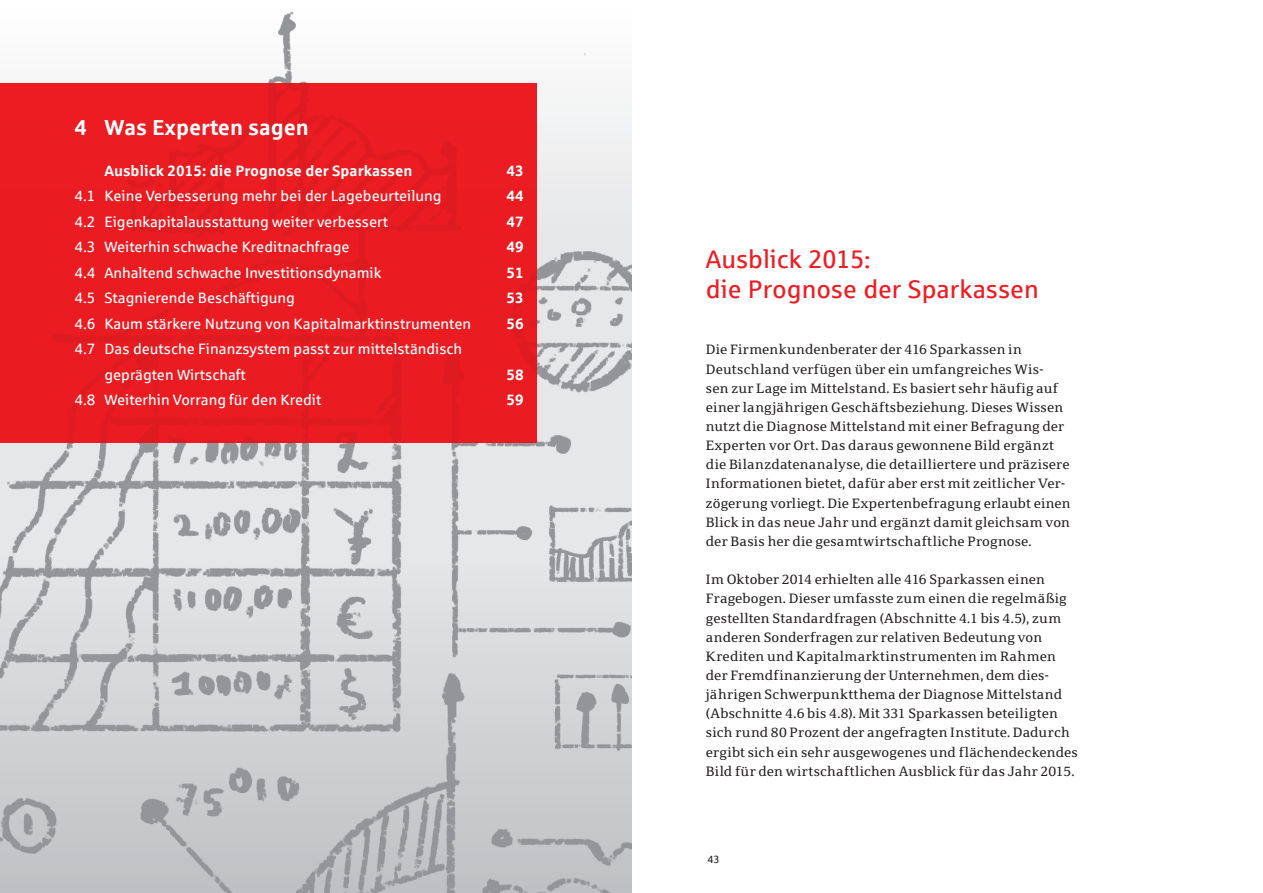
<style>
.page{position:relative;width:1263px;height:893px;background:#fff}
.page>*{position:absolute;margin:0;border:0;box-sizing:border-box;transform-origin:0 0}
.t1{font:25.5px/29.7px "Sparkasse Rg";color:#ee1d23}
.t2{font:700 21.75px "Sparkasse Rg";color:#fff}
.t3{font:15px/25.5px "Sparkasse Rg";color:#fff}
.t4{font:700 15px "Sparkasse Rg";color:#fff}
.t5{font:13.5px/19.2px "Sparkasse Serif";letter-spacing:.015em;color:#231f20}
.t6{font:10.5px "Sparkasse Rg";color:#231f20}
</style>
<div class="page">
<img style="left:0;top:11px;width:631px;height:882px">
<div style="left:0;top:83px;width:536px;height:360px;background:#ee1d23"></div>
<h2 class="t2" style="left:74px;top:114px;width:236px">4 Was Experten sagen</h2>
<p class="t4" style="left:104px;top:161px;width:310px">Ausblick 2015: die Prognose der Sparkassen</p>
<p class="t4" style="left:506px;top:161px;width:19px">43</p>
<p class="t3" style="left:74px;top:183px;width:369px">4.1 Keine Verbesserung mehr bei der Lagebeurteilung</p>
<p class="t4" style="left:506px;top:186px;width:19px">44</p>
<p class="t3" style="left:74px;top:208px;width:315px">4.2 Eigenkapitalausstattung weiter verbessert</p>
<p class="t4" style="left:506px;top:212px;width:19px">47</p>
<p class="t3" style="left:74px;top:234px;width:277px">4.3 Weiterhin schwache Kreditnachfrage</p>
<p class="t4" style="left:506px;top:237px;width:19px">49</p>
<p class="t3" style="left:74px;top:259px;width:308px">4.4 Anhaltend schwache I nvestitionsdynamik</p>
<p class="t4" style="left:506px;top:263px;width:19px">51</p>
<p class="t3" style="left:74px;top:285px;width:222px">4.5 Stagnierende Beschäftigung</p>
<p class="t4" style="left:506px;top:289px;width:19px">53</p>
<p class="t3" style="left:74px;top:310px;width:398px">4.6 Kaum stärkere N utzung von Kapitalmarktinstrumenten</p>
<p class="t4" style="left:506px;top:314px;width:19px">56</p>
<p class="t3" style="left:104px;top:336px;width:359px;text-indent:-30px">4.7 Das deutsche Finanzsystem passt zur mittelständisch geprägten Wirtschaft</p>
<p class="t4" style="left:506px;top:365px;width:19px">58</p>
<p class="t3" style="left:74px;top:387px;width:249px">4.8 Weiterhin Vorrang für den Kredit</p>
<p class="t4" style="left:506px;top:391px;width:19px">59</p>
<h1 class="t1" style="left:706px;top:244px;width:334px">Ausblick 2015:<br>die Prognose der Sparkassen</h1>
<p class="t5" style="left:706px;top:340px;width:366px">Die Firmenkundenberater der 416 Sparkassen in Deutschland verfügen über ein umfangreiches Wis-<br>sen zur Lage im Mittelstand. Es basiert sehr häufig auf einer langjährigen Geschäftsbeziehung. Dieses Wissen nutzt die Diagnose Mittelstand mit einer Befragung der Experten vor Ort. Das daraus gewonnene Bild ergänzt die Bilanzdatenanalyse, die detailliertere und präzisere Informationen bietet, dafür aber erst mit zeitlicher Ver&shy;zögerung vorliegt. Die Expertenbefragung erlaubt einen Blick in das neue Jahr und ergänzt damit gleichsam von der Basis her die gesamtwirtschaftliche Prognose.</p>
<p class="t5" style="left:706px;top:570px;width:373px">Im Oktober 2014 erhielten alle 416 Sparkassen einen Fragebogen. Dieser umfasste zum einen die regelmäßig gestellten Standardfragen (Abschnitte 4.1 bis 4.5), zum anderen Sonderfragen zur relativen Bedeutung von Krediten und Kapitalmarktinstrumenten im Rahmen der Fremdfinanzierung der Unternehmen, dem dies&shy;jährigen Schwerpunktthema der Diagnose Mittelstand (Abschnitte 4.6 bis 4.8). Mit 331 Sparkassen beteiligten sich rund 80 Prozent der angefragten Institute. Dadurch ergibt sich ein sehr ausgewogenes und flächendeckendes Bild für den wirtschaftlichen Ausblick für das Jahr 2015.</p>
<p class="t6" style="left:707px;top:853px;width:14px">43</p>
</div>
